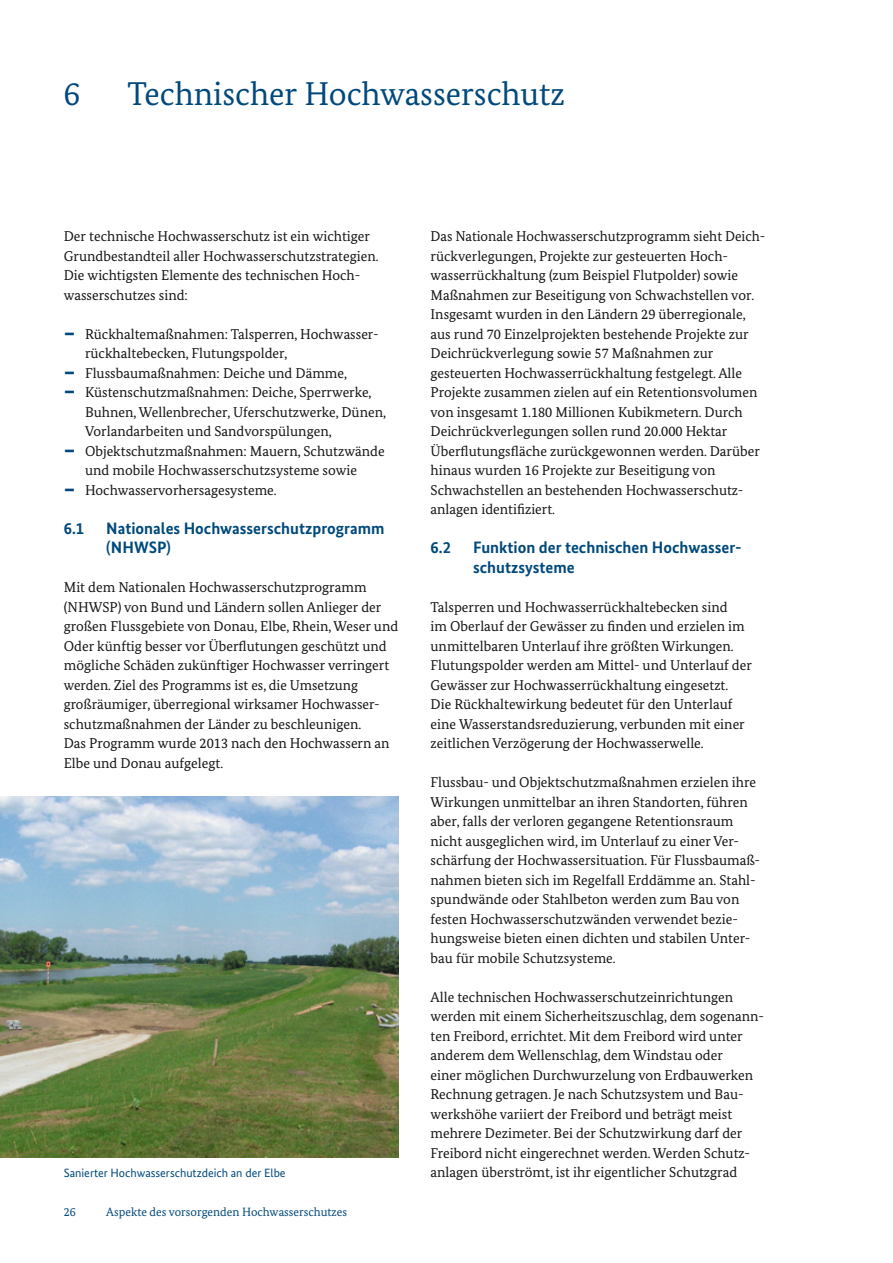
<style>
.page{position:relative;width:893px;height:1263px;background:#fff}
.page>*{position:absolute;margin:0;border:0;box-sizing:border-box;transform-origin:0 0}
.t1{font:42.75px "Bundes Serif";color:#00497c;scale:.5 1}
.t2{font:33px "Bundes Serif";color:#00497c}
.t3{font:700 16.5px/19.5px "Bundes Sans";color:#00497c}
.t4{font:14.25px/19.5px "Bundes Serif";color:#131413}
.t5{font:12px "Bundes Serif";color:#00497c}
.t6{font:12px "Bundes Sans";color:#00497c}
</style>
<div class="page">
<img style="left:0;top:797px;width:399px;height:361px">
<h3 class="t2" style="left:64px;top:73px;width:18px">6</h3>
<h3 class="t2" style="left:128px;top:73px;width:439px">Technischer Hochwasserschutz</h3>
<p class="t4" style="left:64px;top:226px;width:316px">Der technische Hochwasserschutz ist ein wichtiger Grundbestandteil aller Hochwasserschutzstrategien.<br>Die wichtigsten Elemente des technischen Hoch&shy;wasserschutzes sind:</p>
<p class="t1" style="left:64px;top:306px;width:25px">–</p>
<p class="t4" style="left:85px;top:324px;width:295px">Rückhaltemaßnahmen: Talsperren, Hochwasser&shy;rückhaltebecken, Flutungspolder,</p>
<p class="t1" style="left:64px;top:345px;width:25px">–</p>
<p class="t4" style="left:85px;top:363px;width:264px">Flussbaumaßnahmen: Deiche und Dämme,</p>
<p class="t1" style="left:64px;top:365px;width:25px">–</p>
<p class="t4" style="left:85px;top:382px;width:302px">Küstenschutzmaßnahmen: Deiche, Sperrwerke,<br>Buhnen, Wellenbrecher, Uferschutzwerke, Dünen,<br>Vorlandarbeiten und Sandvorspülungen,</p>
<p class="t1" style="left:64px;top:423px;width:25px">–</p>
<p class="t4" style="left:85px;top:441px;width:301px">Objektschutzmaßnahmen: Mauern, Schutzwände und mobile Hochwasserschutzsysteme sowie</p>
<p class="t1" style="left:64px;top:462px;width:25px">–</p>
<p class="t4" style="left:85px;top:480px;width:193px">Hochwasservorhersagesysteme.</p>
<h4 class="t3" style="left:64px;top:518px;width:22px">6.1</h4>
<h4 class="t3" style="left:106px;top:518px;width:280px">Nationales Hochwasserschutzprogramm (NHWSP)</h4>
<p class="t4" style="left:64px;top:577px;width:336px">Mit dem Nationalen Hochwasserschutzprogramm (NHWSP) von Bund und Ländern sollen Anlieger der großen Flussgebiete von Donau, Elbe, Rhein, Weser und Oder künftig besser vor Überflutungen geschützt und mögliche Schäden zukünftiger Hochwasser verringert werden. Ziel des Programms ist es, die Umsetzung großräumiger, überregional wirksamer Hochwasser&shy;schutzmaßnahmen der Länder zu beschleunigen.<br>Das Programm wurde 2013 nach den Hochwassern an Elbe und Donau aufgelegt.</p>
<p class="t4" style="left:431px;top:226px;width:336px">Das Nationale Hochwasserschutzprogramm sieht Deich&shy;rückverlegungen, Projekte zur gesteuerten Hoch&shy;wasserrückhaltung (zum Beispiel Flutpolder) sowie Maßnahmen zur Beseitigung von Schwachstellen vor.<br>Insgesamt wurden in den Ländern 29 überregionale, aus rund 70 Einzelprojekten bestehende Projekte zur Deichrückverlegung sowie 57 Maßnahmen zur gesteuerten Hochwasserrückhaltung festgelegt. Alle Projekte zusammen zielen auf ein Retentionsvolumen von insgesamt 1.180 Millionen Kubikmetern. Durch Deichrückverlegungen sollen rund 20.000 Hektar Überflutungsfläche zurückgewonnen werden. Darüber hinaus wurden 16 Projekte zur Beseitigung von Schwachstellen an bestehenden Hochwasserschutz&shy;anlagen identifiziert.</p>
<h4 class="t3" style="left:431px;top:537px;width:22px">6.2</h4>
<h4 class="t3" style="left:473px;top:537px;width:270px">Funktion der technischen Hochwasser&shy;schutzsysteme</h4>
<p class="t4" style="left:431px;top:597px;width:323px">Talsperren und Hochwasserrückhaltebecken sind<br>im Oberlauf der Gewässer zu finden und erzielen im unmittelbaren Unterlauf ihre größten Wirkungen.<br>Flutungspolder werden am Mittel- und Unterlauf der Gewässer zur Hochwasserrückhaltung eingesetzt.</p>
<p class="t4" style="left:431px;top:694px;width:316px">Die Rückhaltewirkung bedeutet für den Unterlauf eine Wasserstandsreduzierung, verbunden mit einer zeitlichen Verzögerung der Hochwasserwelle.</p>
<p class="t4" style="left:431px;top:772px;width:331px">Flussbau- und Objektschutzmaßnahmen erzielen ihre Wirkungen unmittelbar an ihren Standorten, führen aber, falls der verloren gegangene Retentionsraum nicht ausgeglichen wird, im Unterlauf zu einer Ver&shy;schärfung der Hochwassersituation. Für Flussbaumaß&shy;nahmen bieten sich im Regelfall Erddämme an. Stahl&shy;spundwände oder Stahlbeton werden zum Bau von festen Hochwasserschutzwänden verwendet bezie&shy;hungsweise bieten einen dichten und stabilen Unter&shy;bau für mobile Schutzsysteme.</p>
<p class="t4" style="left:431px;top:987px;width:335px">Alle technischen Hochwasserschutzeinrichtungen werden mit einem Sicherheitszuschlag, dem sogenann&shy;ten Freibord, errichtet. Mit dem Freibord wird unter anderem dem Wellenschlag, dem Windstau oder<br>einer möglichen Durchwurzelung von Erdbauwerken Rechnung getragen. Je nach Schutzsystem und Bau&shy;werkshöhe variiert der Freibord und beträgt meist mehrere Dezimeter. Bei der Schutzwirkung darf der Freibord nicht eingerechnet werden. Werden Schutz-</p>
<p class="t6" style="left:64px;top:1166px;width:223px">Sanierter Hochwasserschutzdeich an der Elbe</p>
<p class="t4" style="left:431px;top:1162px;width:308px">anlagen überströmt, ist ihr eigentlicher Schutzgrad</p>
<p class="t5" style="left:64px;top:1205px;width:13px">26</p>
<p class="t5" style="left:106px;top:1205px;width:242px">Aspekte des vorsorgenden Hochwasserschutzes</p>
</div>
